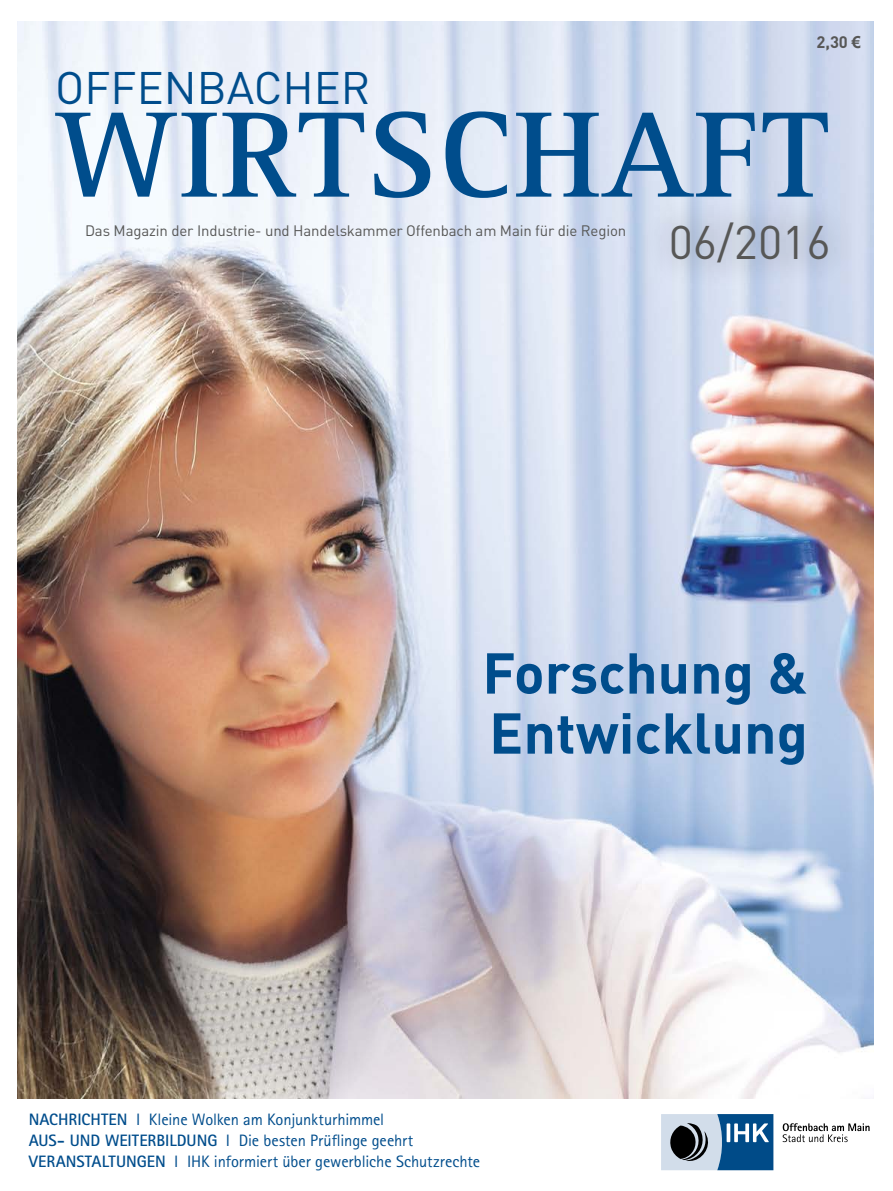
<style>
.page{position:relative;width:893px;height:1191px;background:#fff}
.page>*{position:absolute;margin:0;border:0;box-sizing:border-box;transform-origin:0 0}
.t1{font:700 126px "Rotis Serif Std";letter-spacing:.02em;color:#004d8c}
.t2{font:700 56.55px/60px "DIN";color:#004d8c}
.t3{font:46.5px "DIN";color:#575756}
.t4{font:45px "DIN";color:#004d8c}
.t5{font:16.5px "Rotis Sans Serif Std";letter-spacing:-.01em;color:#004d8c}
.t6{font:700 16.5px "DIN";color:#575756}
.t7{font:15px "DIN";letter-spacing:-.01em;color:#575756}
.s1{font-family:"Arial"}
.s2{font-weight:700}
</style>
<div class="page">
<img style="left:17px;top:21px;width:857px;height:1077px">
<svg style="left:661px;top:1114px;width:112px;height:56px;background:#6284a2"></svg>
<svg style="left:783px;top:1123px;width:87px;height:19px"></svg>
<div style="left:640px;top:192px;width:219px;height:102px;background:#000;opacity:.07"></div>
<p class="t6" style="left:816px;top:31px;width:46px">2,30 <span class="s1">€</span></p>
<p class="t4" style="left:55px;top:59px;width:316px">OFFENBACHER</p>
<p class="t1" style="left:55px;top:81px;width:774px">WIRTSCHAFT</p>
<p class="t7" style="left:85px;top:221px;width:543px">Das Magazin der Industrie- und Handelskammer Offenbach am Main für die Region</p>
<p class="t3" style="left:669px;top:213px;width:164px">06/2016</p>
<p class="t2" style="left:482px;top:640px;width:327px">Forschung &amp;<br>Entwicklung</p>
<p class="t5" style="left:29px;top:1109px;width:357px"><span class="s2">NACHRICHTEN</span> I Kleine Wolken am Konjunkturhimmel</p>
<p class="t5" style="left:29px;top:1130px;width:386px"><span class="s2">AUS- UND WEITERBILDUNG</span> I Die besten Prüflinge geehrt</p>
<p class="t5" style="left:29px;top:1151px;width:453px"><span class="s2">VERANSTALTUNGEN</span> I IHK informiert über gewerbliche Schutzrechte</p>
</div>
